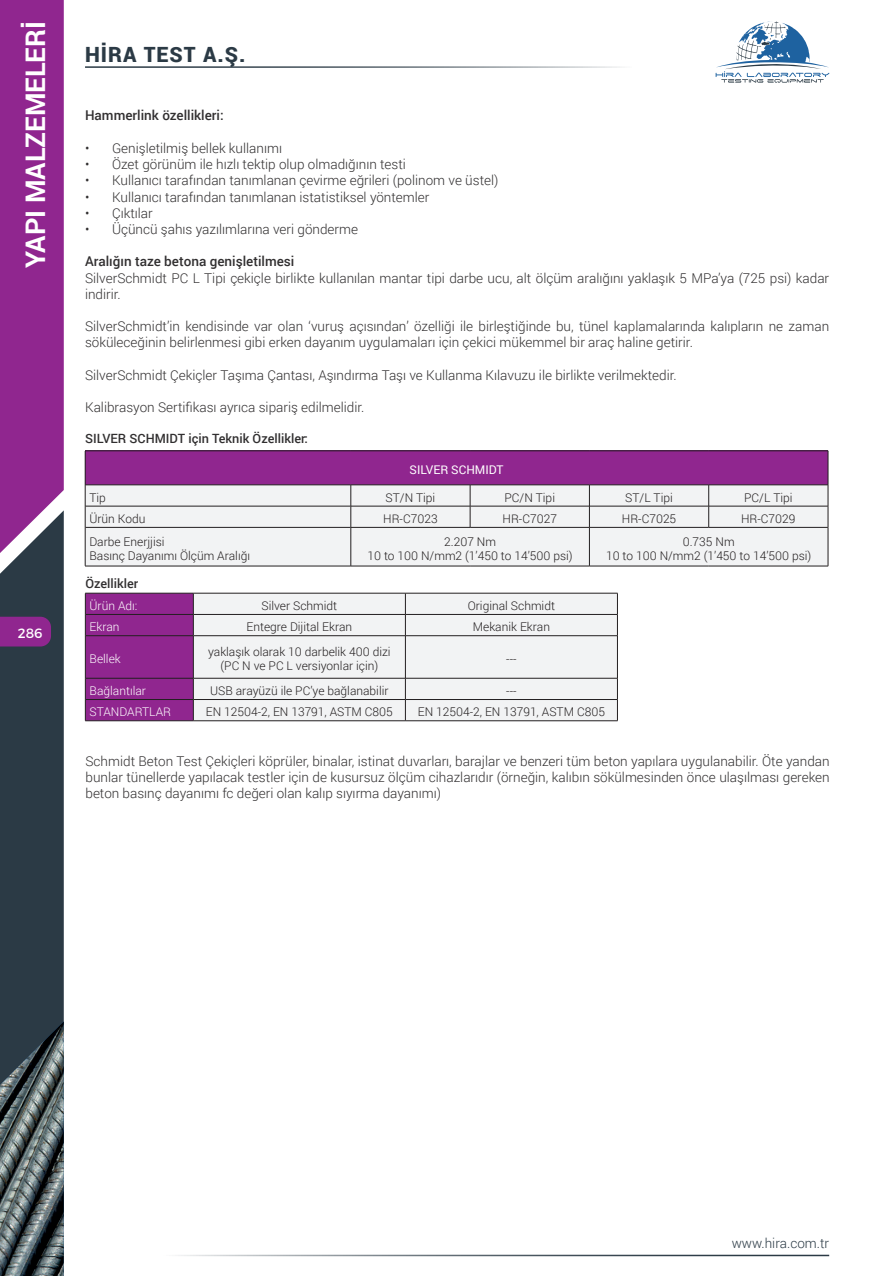
<style>
.page{position:relative;width:893px;height:1276px;background:#fff}
.page>*{position:absolute;margin:0;border:0;box-sizing:border-box;transform-origin:0 0}
.t1{font:700 27px "Roboto";color:#fff}
.t2{font:900 21px "Roboto";letter-spacing:.05em;color:#2b3a45}
.Normal_pra{font:300 13.5px/16.2px "Roboto";color:#312f30}
.Normal_pra-2{font:500 13.5px "Roboto";color:#312f30}
.t3{font:300 13.5px "Roboto";color:#2b3a45}
.t4{font:13.5px "Montserrat";color:#fff}
.Normal_pra-3{font:500 12.75px "Roboto";color:#312f30}
.t5{font:300 12px "Roboto";color:#231f20}
.t6{font:300 12px "Roboto";color:#fff}
.t7{font:12px "Roboto";color:#fff}
</style>
<div class="page">
<div style="left:0;top:566px;width:64px;height:455px;background:#2b3a45"></div>
<svg style="left:0;top:0;width:64px;height:566px;background:#8f2e8f"></svg>
<svg style="left:0;top:617px;width:51px;height:29px"></svg>
<img style="left:0;top:1021px;width:64px;height:255px">
<svg style="left:716px;top:21px;width:113px;height:62px"></svg>
<hr style="left:85px;top:66px;width:631px;height:2px;background:#2b3a45">
<hr style="left:64px;top:1254px;width:765px;height:2px;background:#2b3a45">
<div style="left:85px;top:451px;width:743px;height:34px;background:#90268f"></div>
<div style="left:86px;top:485px;width:742px;height:81px;background:#f2f3f4"></div>
<hr style="left:85px;top:506px;width:266px;height:1px;background:#231f20">
<hr style="left:351px;top:506px;width:119px;height:1px;background:#231f20">
<hr style="left:470px;top:506px;width:119px;height:1px;background:#231f20">
<hr style="left:590px;top:506px;width:118px;height:1px;background:#231f20">
<hr style="left:709px;top:506px;width:119px;height:1px;background:#231f20">
<hr style="left:85px;top:527px;width:266px;height:1px;background:#231f20">
<hr style="left:351px;top:527px;width:119px;height:1px;background:#231f20">
<hr style="left:470px;top:527px;width:119px;height:1px;background:#231f20">
<hr style="left:590px;top:527px;width:119px;height:1px;background:#231f20">
<hr style="left:709px;top:527px;width:119px;height:1px;background:#231f20">
<hr style="left:85px;top:566px;width:266px;height:1px;background:#231f20">
<hr style="left:351px;top:566px;width:119px;height:1px;background:#231f20">
<hr style="left:470px;top:566px;width:119px;height:1px;background:#231f20">
<hr style="left:589px;top:566px;width:120px;height:1px;background:#231f20">
<hr style="left:709px;top:566px;width:119px;height:1px;background:#231f20">
<hr style="left:828px;top:451px;width:1px;height:34px;background:#231f20">
<hr style="left:85px;top:450px;width:266px;height:1px;background:#231f20">
<hr style="left:351px;top:450px;width:119px;height:1px;background:#231f20">
<hr style="left:470px;top:450px;width:119px;height:1px;background:#231f20">
<hr style="left:589px;top:450px;width:120px;height:1px;background:#231f20">
<hr style="left:709px;top:450px;width:119px;height:1px;background:#231f20">
<hr style="left:85px;top:451px;width:1px;height:34px;background:#231f20">
<hr style="left:85px;top:484px;width:266px;height:1px;background:#231f20">
<hr style="left:351px;top:484px;width:119px;height:1px;background:#231f20">
<hr style="left:470px;top:484px;width:119px;height:1px;background:#231f20">
<hr style="left:589px;top:484px;width:120px;height:1px;background:#231f20">
<hr style="left:709px;top:484px;width:119px;height:1px;background:#231f20">
<svg style="left:351px;top:485px;width:1px;height:42px"></svg>
<svg style="left:470px;top:485px;width:1px;height:42px"></svg>
<svg style="left:589px;top:485px;width:1px;height:42px"></svg>
<svg style="left:708px;top:485px;width:1px;height:42px"></svg>
<svg style="left:828px;top:485px;width:1px;height:42px"></svg>
<hr style="left:351px;top:527px;width:1px;height:39px;background:#231f20">
<hr style="left:589px;top:527px;width:1px;height:39px;background:#231f20">
<hr style="left:828px;top:527px;width:1px;height:39px;background:#231f20">
<svg style="left:85px;top:485px;width:1px;height:42px"></svg>
<hr style="left:85px;top:527px;width:1px;height:39px;background:#231f20">
<div style="left:194px;top:594px;width:423px;height:126px;background:#f2f3f4"></div>
<hr style="left:193px;top:593px;width:212px;height:1px;background:#231f20">
<hr style="left:405px;top:593px;width:213px;height:1px;background:#231f20">
<hr style="left:193px;top:614px;width:212px;height:1px;background:#231f20">
<hr style="left:406px;top:614px;width:211px;height:1px;background:#231f20">
<hr style="left:193px;top:635px;width:212px;height:1px;background:#231f20">
<hr style="left:406px;top:635px;width:211px;height:1px;background:#231f20">
<hr style="left:193px;top:678px;width:212px;height:1px;background:#231f20">
<hr style="left:406px;top:678px;width:211px;height:1px;background:#231f20">
<hr style="left:193px;top:699px;width:212px;height:1px;background:#231f20">
<hr style="left:406px;top:699px;width:211px;height:1px;background:#231f20">
<hr style="left:193px;top:720px;width:212px;height:1px;background:#231f20">
<hr style="left:405px;top:720px;width:213px;height:1px;background:#231f20">
<svg style="left:85px;top:593px;width:109px;height:128px;background:#892688"></svg>
<svg style="left:405px;top:593px;width:1px;height:43px"></svg>
<svg style="left:617px;top:593px;width:1px;height:43px"></svg>
<hr style="left:405px;top:636px;width:1px;height:42px;background:#231f20">
<hr style="left:617px;top:636px;width:1px;height:42px;background:#231f20">
<svg style="left:405px;top:678px;width:1px;height:42px"></svg>
<svg style="left:617px;top:678px;width:1px;height:42px"></svg>
<h1 class="t1" style="left:17px;top:268px;width:248px;rotate:-90deg">YAPI MALZEMELERİ</h1>
<p class="t4" style="left:18px;top:622px;width:26px">286</p>
<h2 class="t2" style="left:85px;top:40px;width:162px">HİRA TEST A.Ş.</h2>
<p class="Normal_pra-2" style="left:85px;top:106px;width:140px">Hammerlink özellikleri:</p>
<p class="Normal_pra" style="left:85px;top:140px;width:198px">• Genişletilmiş bellek kullanımı</p>
<p class="Normal_pra" style="left:85px;top:156px;width:322px">• Özet görünüm ile hızlı tektip olup olmadığının testi</p>
<p class="Normal_pra" style="left:85px;top:172px;width:415px">• Kullanıcı tarafından tanımlanan çevirme eğrileri (polinom ve üstel)</p>
<p class="Normal_pra" style="left:85px;top:188px;width:346px">• Kullanıcı tarafından tanımlanan istatistiksel yöntemler</p>
<p class="Normal_pra" style="left:85px;top:204px;width:69px">• Çıktılar</p>
<p class="Normal_pra" style="left:85px;top:221px;width:275px">• Üçüncü şahıs yazılımlarına veri gönderme</p>
<p class="Normal_pra-2" style="left:85px;top:252px;width:211px">Aralığın taze betona genişletilmesi</p>
<p class="Normal_pra" style="left:85px;top:269px;width:746px">SilverSchmidt PC L Tipi çekiçle birlikte kullanılan mantar tipi darbe ucu, alt ölçüm aralığını yaklaşık 5 MPa’ya (725 psi) kadar indirir.</p>
<p class="Normal_pra" style="left:85px;top:318px;width:746px">SilverSchmidt’in kendisinde var olan ‘vuruş açısından’ özelliği ile birleştiğinde bu, tünel kaplamalarında kalıpların ne zaman söküleceğinin belirlenmesi gibi erken dayanım uygulamaları için çekici mükemmel bir araç haline getirir.</p>
<p class="Normal_pra" style="left:85px;top:366px;width:593px">SilverSchmidt Çekiçler Taşıma Çantası, Aşındırma Taşı ve Kullanma Kılavuzu ile birlikte verilmektedir.</p>
<p class="Normal_pra" style="left:85px;top:399px;width:281px">Kalibrasyon Sertifikası ayrıca sipariş edilmelidir.</p>
<p class="Normal_pra-3" style="left:85px;top:429px;width:224px">SILVER SCHMIDT için Teknik Özellikler:</p>
<p class="t7" style="left:410px;top:461px;width:96px">SILVER SCHMIDT</p>
<p class="t5" style="left:89px;top:489px;width:18px">Tip</p>
<p class="t5" style="left:386px;top:489px;width:51px">ST/N Tipi</p>
<p class="t5" style="left:504px;top:489px;width:52px">PC/N Tipi</p>
<p class="t5" style="left:625px;top:489px;width:49px">ST/L Tipi</p>
<p class="t5" style="left:744px;top:489px;width:50px">PC/L Tipi</p>
<p class="t5" style="left:89px;top:510px;width:57px">Ürün Kodu</p>
<p class="t5" style="left:383px;top:510px;width:56px">HR-C7023</p>
<p class="t5" style="left:502px;top:510px;width:56px">HR-C7027</p>
<p class="t5" style="left:622px;top:510px;width:56px">HR-C7025</p>
<p class="t5" style="left:741px;top:510px;width:56px">HR-C7029</p>
<p class="t5" style="left:89px;top:533px;width:77px">Darbe Enerjjisi</p>
<p class="t5" style="left:89px;top:547px;width:162px">Basınç Dayanımı Ölçüm Aralığı</p>
<p class="t5" style="left:444px;top:533px;width:53px">2.207 Nm</p>
<p class="t5" style="left:367px;top:547px;width:207px">10 to 100 N/mm2 (1’450 to 14’500 psi)</p>
<p class="t5" style="left:683px;top:533px;width:53px">0.735 Nm</p>
<p class="t5" style="left:606px;top:547px;width:207px">10 to 100 N/mm2 (1’450 to 14’500 psi)</p>
<p class="Normal_pra-3" style="left:85px;top:574px;width:54px">Özellikler</p>
<p class="t6" style="left:90px;top:597px;width:49px">Ürün Adı:</p>
<p class="t5" style="left:261px;top:597px;width:77px">Silver Schmidt</p>
<p class="t5" style="left:468px;top:597px;width:89px">Original Schmidt</p>
<p class="t6" style="left:90px;top:619px;width:32px">Ekran</p>
<p class="t5" style="left:246px;top:619px;width:107px">Entegre Dijital Ekran</p>
<p class="t5" style="left:473px;top:619px;width:79px">Mekanik Ekran</p>
<p class="t6" style="left:90px;top:650px;width:33px">Bellek</p>
<p class="t5" style="left:208px;top:643px;width:184px">yaklaşık olarak 10 darbelik 400 dizi</p>
<p class="t5" style="left:220px;top:658px;width:159px">(PC N ve PC L versiyonlar için)</p>
<p class="t5" style="left:506px;top:650px;width:12px">---</p>
<p class="t6" style="left:90px;top:682px;width:58px">Bağlantılar</p>
<p class="t5" style="left:210px;top:682px;width:180px">USB arayüzü ile PC’ye bağlanabilir</p>
<p class="t5" style="left:506px;top:682px;width:12px">---</p>
<p class="t6" style="left:90px;top:704px;width:83px">STANDARTLAR</p>
<p class="t5" style="left:206px;top:704px;width:189px">EN 12504-2, EN 13791, ASTM C805</p>
<p class="t5" style="left:418px;top:704px;width:189px">EN 12504-2, EN 13791, ASTM C805</p>
<p class="Normal_pra" style="left:86px;top:752px;width:746px;text-align:justify">Schmidt Beton Test Çekiçleri köprüler, binalar, istinat duvarları, barajlar ve benzeri tüm beton yapılara uygulanabilir. Öte yandan bunlar tünellerde yapılacak testler için de kusursuz ölçüm cihazlarıdır (örneğin, kalıbın sökülmesinden önce ulaşılması gereken beton basınç dayanımı fc değeri olan kalıp sıyırma dayanımı)</p>
<p class="t3" style="left:732px;top:1233px;width:99px">www.hira.com.tr</p>
</div>
